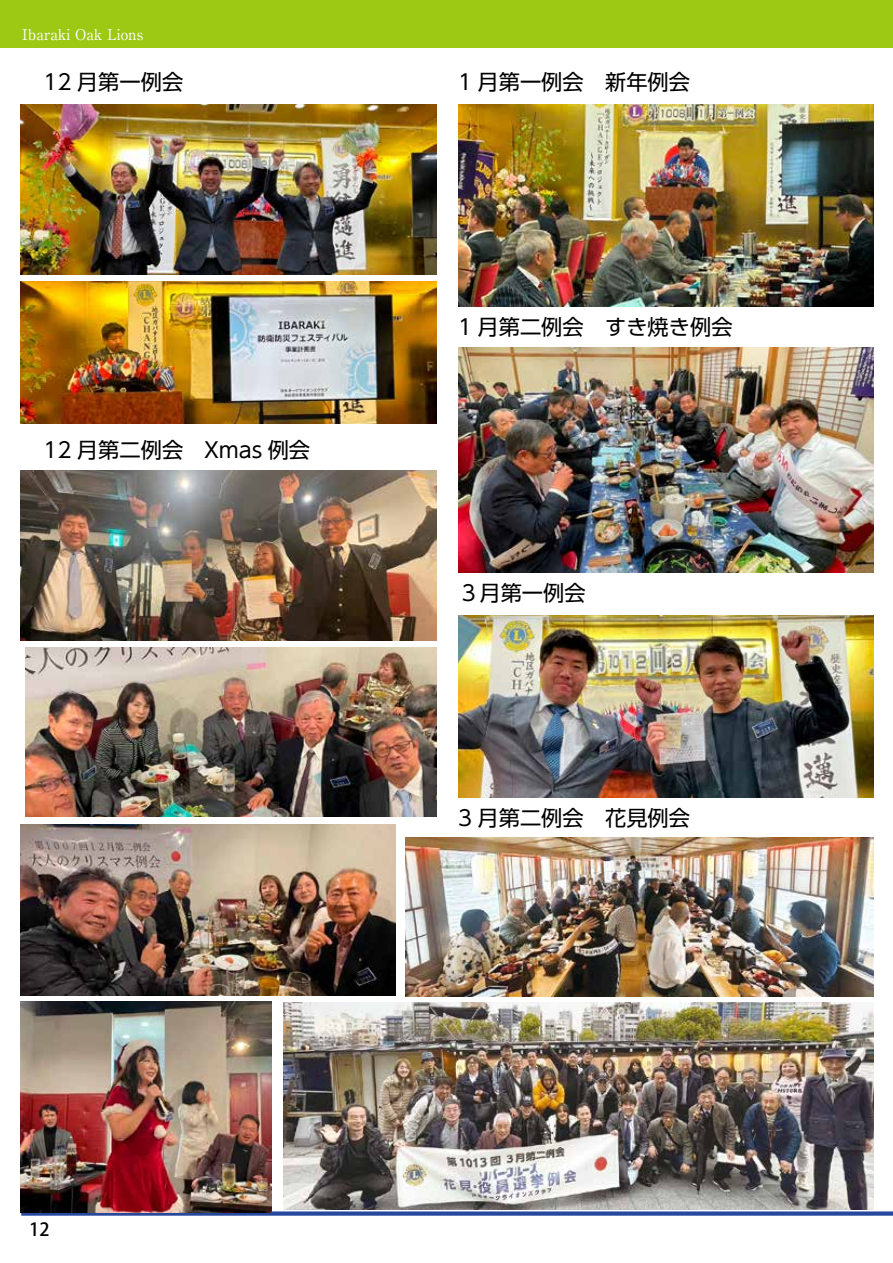
<style>
.page{position:relative;width:893px;height:1263px;background:#fff}
.page>*{position:absolute;margin:0;border:0;box-sizing:border-box;transform-origin:0 0}
.t1{font:21.3px "UD Shin Go Pro";color:#000}
.t2{font:500 18px "Koz Go Pro";color:#000}
.t3{font:14.85px "Ryumin Pro";color:#fff}
</style>
<div class="page">
<div style="left:21px;top:1211px;width:872px;height:5px;background:#26499d"></div>
<div style="left:0;top:0;width:893px;height:47px;background:#9dc814"></div>
<img style="left:21px;top:281px;width:415px;height:143px">
<img style="left:21px;top:105px;width:415px;height:169px">
<img style="left:458px;top:105px;width:416px;height:202px">
<img style="left:458px;top:348px;width:416px;height:225px">
<img style="left:458px;top:615px;width:416px;height:182px">
<img style="left:405px;top:838px;width:469px;height:159px">
<img style="left:284px;top:1002px;width:590px;height:208px">
<img style="left:21px;top:471px;width:415px;height:169px">
<img style="left:26px;top:647px;width:410px;height:169px">
<img style="left:21px;top:824px;width:374px;height:172px">
<img style="left:21px;top:1001px;width:250px;height:211px">
<p class="t3" style="left:22px;top:23px;width:122px">Ibaraki Oak Lions</p>
<p class="t1" style="left:44px;top:64px;width:141px">12 月第一例会</p>
<p class="t1" style="left:458px;top:64px;width:233px">1 月第一例会　新年例会</p>
<p class="t1" style="left:44px;top:433px;width:268px">12 月第二例会　Xmas 例会</p>
<p class="t1" style="left:458px;top:310px;width:276px">1 月第二例会　すき焼き例会</p>
<p class="t1" style="left:458px;top:576px;width:129px">３月第一例会</p>
<p class="t1" style="left:458px;top:801px;width:233px">3 月第二例会　花見例会</p>
<p class="t2" style="left:29px;top:1218px;width:22px">12</p>
</div>
